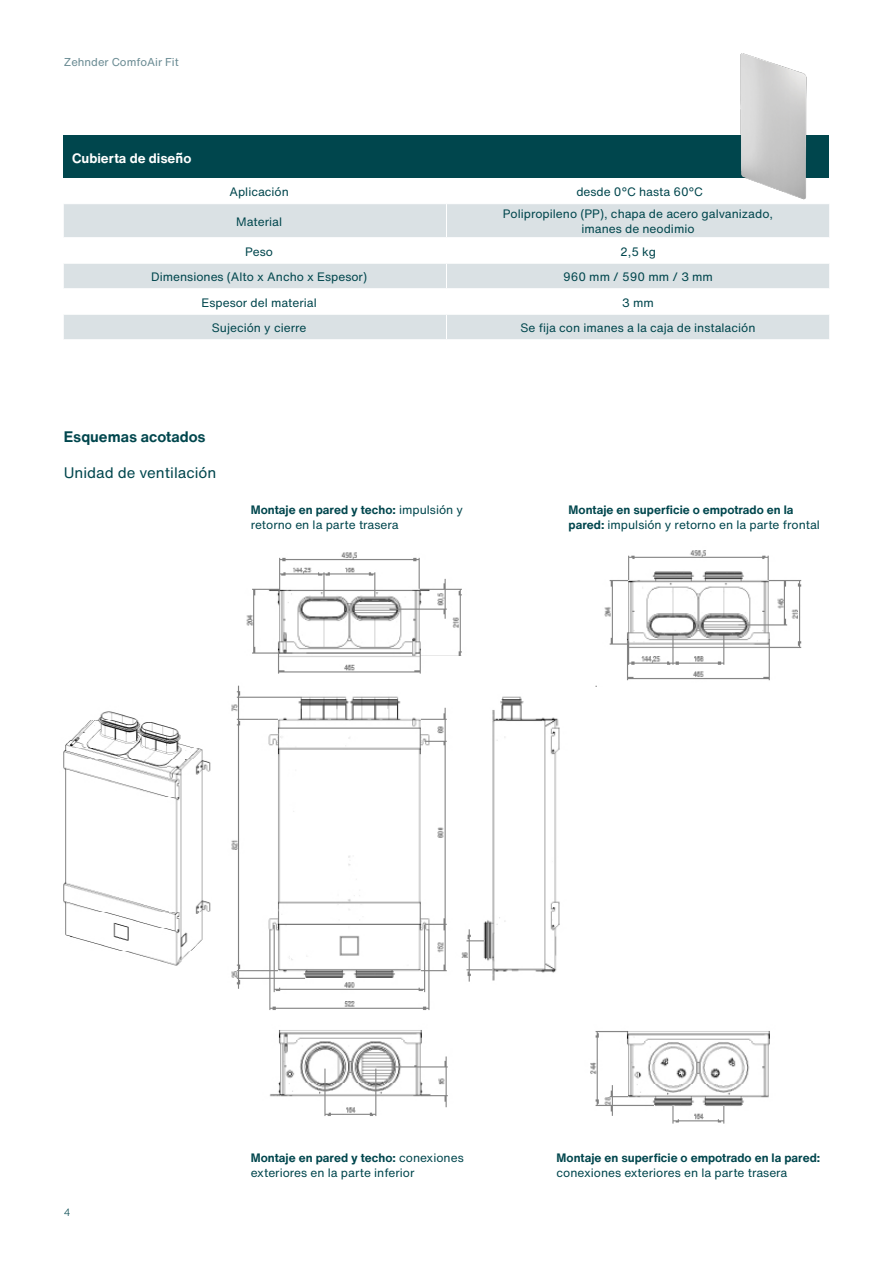
<style>
.page{position:relative;width:893px;height:1263px;background:#fff}
.page>*{position:absolute;margin:0;border:0;box-sizing:border-box;transform-origin:0 0}
.Copy_Text{font:15px "Helvetica Now Text";color:#00464d}
.Copy_Text-2{font:700 15px "Helvetica Now Text";color:#00464d}
.Headline_-_Table_header_row{font:700 13.5px "Helvetica Now Text";color:#fff}
.Copy_Text_Tables_-_centered{font:12px/15px "Helvetica Now Text";color:#00464d}
.t1{font:700 12px/15px "Helvetica Now Text";color:#00464d}
.t2{font:11.25px "Helvetica Now Text";color:#6a8b93}
.t3{font:300 10.5px "Helvetica Now Text";color:#00464d}
.s1{font-weight:700}
.s2{font-weight:400}
</style>
<div class="page">
<div style="left:64px;top:136px;width:765px;height:42px;background:#00464d"></div>
<svg style="left:64px;top:204px;width:765px;height:135px;fill:#dae1e4"></svg>
<hr style="left:64px;top:237px;width:382px;height:1px;background:#fff">
<hr style="left:446px;top:204px;width:1px;height:33px;background:#fff">
<hr style="left:446px;top:237px;width:383px;height:1px;background:#fff">
<hr style="left:446px;top:263px;width:383px;height:1px;background:#fff">
<hr style="left:446px;top:288px;width:383px;height:1px;background:#fff">
<hr style="left:446px;top:314px;width:383px;height:1px;background:#fff">
<svg style="left:446px;top:238px;width:1px;height:101px"></svg>
<hr style="left:64px;top:263px;width:382px;height:1px;background:#fff">
<hr style="left:64px;top:288px;width:382px;height:1px;background:#fff">
<hr style="left:64px;top:314px;width:382px;height:1px;background:#fff">
<img style="left:63px;top:711px;width:148px;height:255px">
<img style="left:231px;top:552px;width:231px;height:458px">
<img style="left:455px;top:693px;width:105px;height:291px">
<img style="left:595px;top:550px;width:207px;height:137px">
<img style="left:590px;top:1031px;width:180px;height:93px">
<img style="left:269px;top:1030px;width:179px;height:86px">
<img style="left:731px;top:53px;width:84px;height:155px">
<p class="t2" style="left:64px;top:54px;width:116px">Zehnder ComfoAir Fit</p>
<p class="Headline_-_Table_header_row" style="left:72px;top:148px;width:121px">Cubierta de diseño</p>
<p class="Copy_Text_Tables_-_centered" style="left:229px;top:184px;width:61px">Aplicación</p>
<p class="Copy_Text_Tables_-_centered" style="left:576px;top:184px;width:128px">desde 0°C hasta 60°C</p>
<p class="Copy_Text_Tables_-_centered" style="left:236px;top:214px;width:47px">Material</p>
<p class="Copy_Text_Tables_-_centered" style="left:503px;top:206px;width:272px">Polipropileno (PP), chapa de acero galvanizado,</p>
<p class="Copy_Text_Tables_-_centered" style="left:581px;top:221px;width:115px">imanes de neodimio</p>
<p class="Copy_Text_Tables_-_centered" style="left:245px;top:244px;width:29px">Peso</p>
<p class="Copy_Text_Tables_-_centered" style="left:620px;top:244px;width:37px">2,5 kg</p>
<p class="Copy_Text_Tables_-_centered" style="left:151px;top:269px;width:217px">Dimensiones (Alto x Ancho x Espesor)</p>
<p class="Copy_Text_Tables_-_centered" style="left:563px;top:269px;width:152px">960 mm / 590 mm / 3 mm</p>
<p class="Copy_Text_Tables_-_centered" style="left:202px;top:295px;width:117px">Espesor del material</p>
<p class="Copy_Text_Tables_-_centered" style="left:622px;top:295px;width:33px">3 mm</p>
<p class="Copy_Text_Tables_-_centered" style="left:212px;top:320px;width:96px">Sujeción y cierre</p>
<p class="Copy_Text_Tables_-_centered" style="left:521px;top:320px;width:236px">Se fija con imanes a la caja de instalación</p>
<p class="Copy_Text-2" style="left:64px;top:425px;width:143px">Esquemas acotados</p>
<p class="Copy_Text" style="left:64px;top:461px;width:154px">Unidad de ventilación</p>
<p class="Copy_Text_Tables_-_centered" style="left:251px;top:502px;width:214px"><span class="s1">Montaje en pared y techo:</span> impulsión y retorno en la parte trasera</p>
<p class="t1" style="left:569px;top:502px;width:253px">Montaje en superficie o empotrado en la pared: <span class="s2">impulsión y retorno en la parte frontal</span></p>
<p class="t3" style="left:64px;top:1204px;width:8px">4</p>
<p class="Copy_Text_Tables_-_centered" style="left:251px;top:1150px;width:214px"><span class="s1">Montaje en pared y techo:</span> conexiones exteriores en la parte inferior</p>
<p class="t1" style="left:557px;top:1150px;width:265px">Montaje en superficie o empotrado en la pared: <span class="s2">conexiones exteriores en la parte trasera</span></p>
</div>
